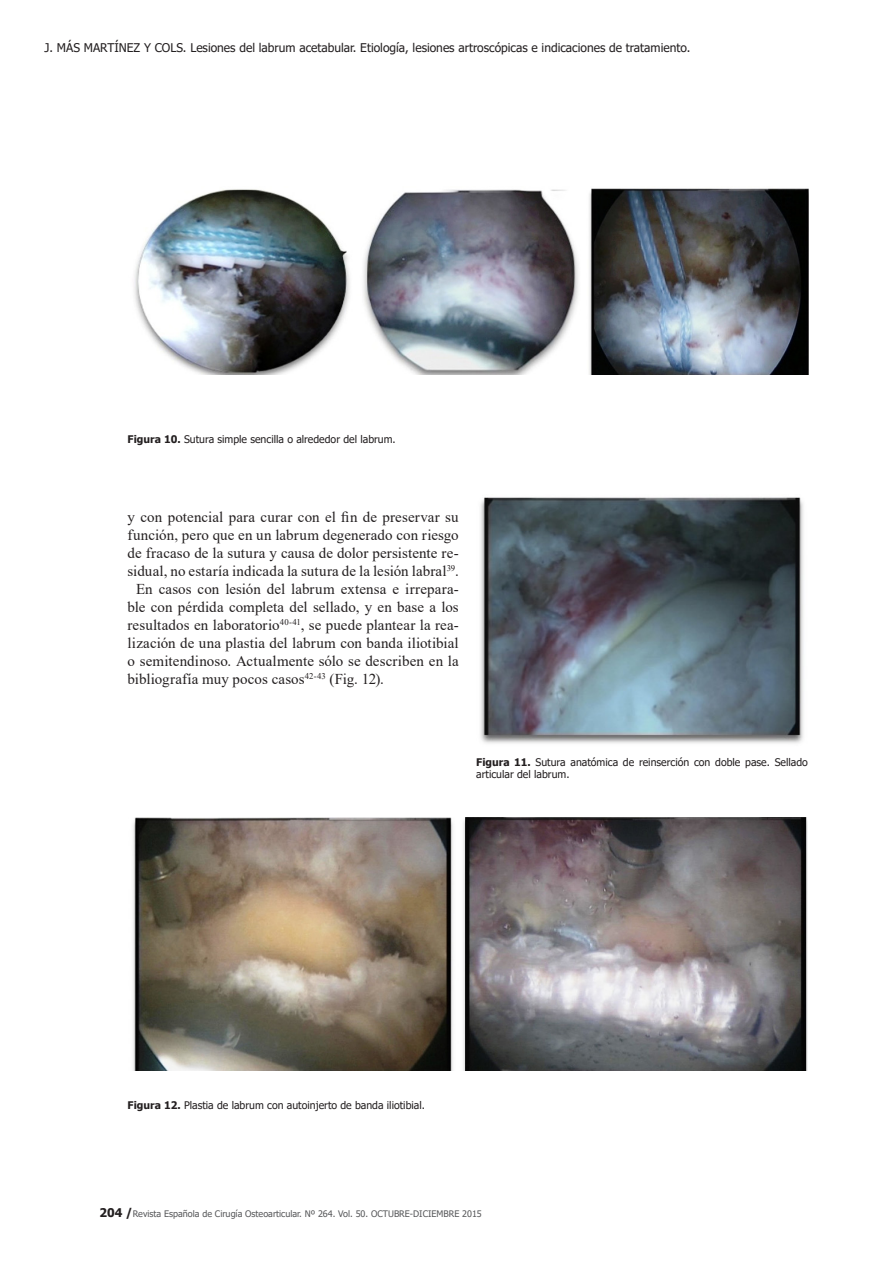
<style>
.page{position:relative;width:893px;height:1263px;background:#fff}
.page>*{position:absolute;margin:0;border:0;box-sizing:border-box;transform-origin:0 0}
.t1{font:15px/18px "Times New Roman";letter-spacing:.005em;color:#231f20;text-align:justify}
.t2{font:12px "Tahoma";color:#231f20}
.t3{font:10.5px/12px "Tahoma";color:#231f20}
.t4{font:9px "Tahoma";color:#57585a}
.s1{font-weight:700}
.s2{font-weight:700;font-size:12px;color:#231f20}
</style>
<div class="page">
<img style="left:134px;top:188px;width:674px;height:187px">
<img style="left:480px;top:497px;width:324px;height:247px">
<img style="left:133px;top:817px;width:675px;height:254px">
<p class="t2" style="left:45px;top:40px;width:647px">J. MÁS MARTÍNEZ Y COLS. Lesiones del labrum acetabular. Etiología, lesiones artroscópicas e indicaciones de tratamiento.</p>
<p class="t3" style="left:128px;top:434px;width:270px"><span class="s1">Figura 10.</span> Sutura simple sencilla o alrededor del labrum.</p>
<p class="t1" style="left:128px;top:508px;width:333px">y con potencial para curar con el fin de preservar su función, pero que en un labrum degenerado con riesgo de fracaso de la sutura y causa de dolor persistente re&shy;sidual, no estaría indicada la sutura de la lesión labral<sup>39</sup>.</p>
<p class="t1" style="left:128px;top:580px;width:333px;text-indent:9px">En casos con lesión del labrum extensa e irrepara&shy;ble con pérdida completa del sellado, y en base a los resultados en laboratorio<sup>40-41</sup>, se puede plantear la rea&shy;lización de una plastia del labrum con banda iliotibial o semitendinoso. Actualmente sólo se describen en la bibliografía muy pocos casos<sup>42-43</sup> (Fig. 12).</p>
<p class="t3" style="left:476px;top:756px;width:333px"><span class="s1">Figura 11.</span> Sutura anatómica de reinserción con doble pase. Sellado articular del labrum.</p>
<p class="t3" style="left:128px;top:1100px;width:299px"><span class="s1">Figura 12.</span> Plastia de labrum con autoinjerto de banda iliotibial.</p>
<p class="t4" style="left:99px;top:1207px;width:384px"><span class="s2">204 /</span>Revista Española de Cirugía Osteoarticular. Nº 264. Vol. 50. OCTUBRE-DICIEMBRE 2015</p>
</div>
